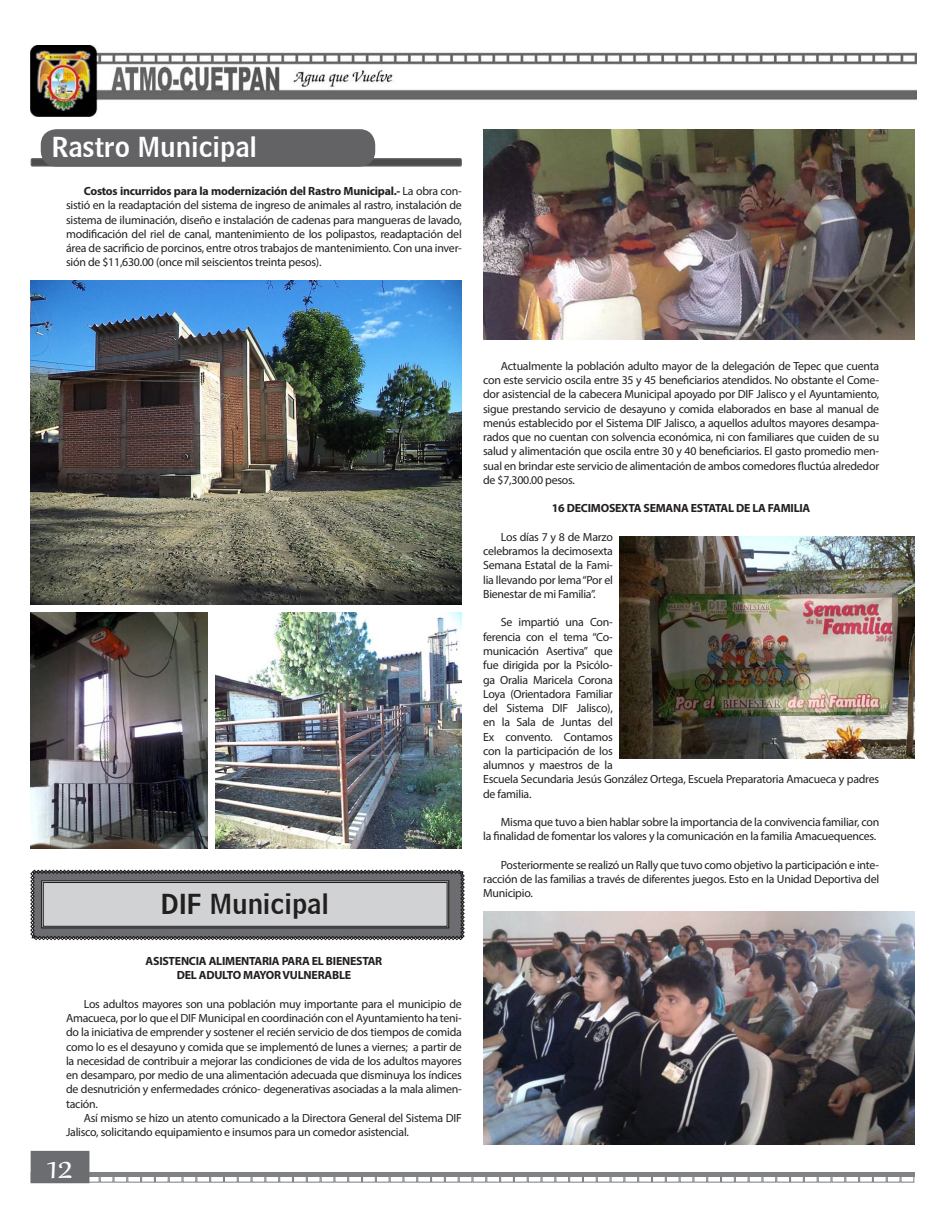
<style>
.page{position:relative;width:945px;height:1227px;background:#fff}
.page>*{position:absolute;margin:0;border:0;box-sizing:border-box;transform-origin:0 0}
.t1{font:45px "Gabriola";color:#fff}
.t2{font:27.5px "Bell Centennial BT Name And Number";color:#fff}
.t3{font:27.5px "Bell Centennial BT Name And Number";color:#231f20}
.t4{font:11.88px/14.2px "Myriad Pro";letter-spacing:-.02em;color:#231f20;text-align:justify}
.t5{font:700 11.88px/14.2px "Myriad Pro";letter-spacing:-.02em;color:#231f20;text-align:center}
.s1{font-weight:700}
</style>
<div class="page">
<hr style="left:31px;top:1172px;width:883px;height:4px;background:#808285">
<div style="left:196px;top:1171px;width:14px;height:11px;border:1px solid #808285"></div>
<div style="left:113px;top:1171px;width:14px;height:11px;border:1px solid #808285"></div>
<div style="left:279px;top:1171px;width:14px;height:11px;border:1px solid #808285"></div>
<div style="left:238px;top:1171px;width:14px;height:11px;border:1px solid #808285"></div>
<div style="left:155px;top:1171px;width:14px;height:11px;border:1px solid #808285"></div>
<div style="left:321px;top:1171px;width:13px;height:11px;border:1px solid #808285"></div>
<div style="left:210px;top:1171px;width:14px;height:11px;border:1px solid #808285"></div>
<div style="left:127px;top:1171px;width:14px;height:11px;border:1px solid #808285"></div>
<div style="left:293px;top:1171px;width:14px;height:11px;border:1px solid #808285"></div>
<div style="left:86px;top:1171px;width:14px;height:11px;border:1px solid #808285"></div>
<div style="left:252px;top:1171px;width:13px;height:11px;border:1px solid #808285"></div>
<div style="left:169px;top:1171px;width:14px;height:11px;border:1px solid #808285"></div>
<div style="left:334px;top:1171px;width:14px;height:11px;border:1px solid #808285"></div>
<div style="left:224px;top:1171px;width:14px;height:11px;border:1px solid #808285"></div>
<div style="left:141px;top:1171px;width:14px;height:11px;border:1px solid #808285"></div>
<div style="left:307px;top:1171px;width:14px;height:11px;border:1px solid #808285"></div>
<div style="left:100px;top:1171px;width:13px;height:11px;border:1px solid #808285"></div>
<div style="left:265px;top:1171px;width:14px;height:11px;border:1px solid #808285"></div>
<div style="left:183px;top:1171px;width:13px;height:11px;border:1px solid #808285"></div>
<div style="left:348px;top:1171px;width:14px;height:11px;border:1px solid #808285"></div>
<div style="left:362px;top:1171px;width:14px;height:11px;border:1px solid #808285"></div>
<div style="left:445px;top:1171px;width:14px;height:11px;border:1px solid #808285"></div>
<div style="left:403px;top:1171px;width:14px;height:11px;border:1px solid #808285"></div>
<div style="left:376px;top:1171px;width:14px;height:11px;border:1px solid #808285"></div>
<div style="left:459px;top:1171px;width:13px;height:11px;border:1px solid #808285"></div>
<div style="left:417px;top:1171px;width:14px;height:11px;border:1px solid #808285"></div>
<div style="left:390px;top:1171px;width:13px;height:11px;border:1px solid #808285"></div>
<div style="left:431px;top:1171px;width:14px;height:11px;border:1px solid #808285"></div>
<div style="left:528px;top:1171px;width:14px;height:11px;border:1px solid #808285"></div>
<div style="left:611px;top:1171px;width:13px;height:11px;border:1px solid #808285"></div>
<div style="left:569px;top:1171px;width:14px;height:11px;border:1px solid #808285"></div>
<div style="left:486px;top:1171px;width:14px;height:11px;border:1px solid #808285"></div>
<div style="left:652px;top:1171px;width:14px;height:11px;border:1px solid #808285"></div>
<div style="left:542px;top:1171px;width:13px;height:11px;border:1px solid #808285"></div>
<div style="left:624px;top:1171px;width:14px;height:11px;border:1px solid #808285"></div>
<div style="left:583px;top:1171px;width:14px;height:11px;border:1px solid #808285"></div>
<div style="left:500px;top:1171px;width:14px;height:11px;border:1px solid #808285"></div>
<div style="left:666px;top:1171px;width:14px;height:11px;border:1px solid #808285"></div>
<div style="left:555px;top:1171px;width:14px;height:11px;border:1px solid #808285"></div>
<div style="left:472px;top:1171px;width:14px;height:11px;border:1px solid #808285"></div>
<div style="left:638px;top:1171px;width:14px;height:11px;border:1px solid #808285"></div>
<div style="left:597px;top:1171px;width:14px;height:11px;border:1px solid #808285"></div>
<div style="left:514px;top:1171px;width:14px;height:11px;border:1px solid #808285"></div>
<div style="left:680px;top:1171px;width:13px;height:11px;border:1px solid #808285"></div>
<div style="left:749px;top:1171px;width:13px;height:11px;border:1px solid #808285"></div>
<div style="left:832px;top:1171px;width:13px;height:11px;border:1px solid #808285"></div>
<div style="left:790px;top:1171px;width:14px;height:11px;border:1px solid #808285"></div>
<div style="left:707px;top:1171px;width:14px;height:11px;border:1px solid #808285"></div>
<div style="left:873px;top:1171px;width:14px;height:11px;border:1px solid #808285"></div>
<div style="left:762px;top:1171px;width:14px;height:11px;border:1px solid #808285"></div>
<div style="left:845px;top:1171px;width:14px;height:11px;border:1px solid #808285"></div>
<div style="left:804px;top:1171px;width:14px;height:11px;border:1px solid #808285"></div>
<div style="left:721px;top:1171px;width:14px;height:11px;border:1px solid #808285"></div>
<div style="left:887px;top:1171px;width:14px;height:11px;border:1px solid #808285"></div>
<div style="left:776px;top:1171px;width:14px;height:11px;border:1px solid #808285"></div>
<div style="left:693px;top:1171px;width:14px;height:11px;border:1px solid #808285"></div>
<div style="left:859px;top:1171px;width:14px;height:11px;border:1px solid #808285"></div>
<div style="left:818px;top:1171px;width:14px;height:11px;border:1px solid #808285"></div>
<div style="left:735px;top:1171px;width:14px;height:11px;border:1px solid #808285"></div>
<div style="left:901px;top:1171px;width:13px;height:11px;border:1px solid #808285"></div>
<img style="left:31px;top:45px;width:885px;height:71px">
<div style="left:31px;top:1151px;width:58px;height:31px;background:#6c6d70"></div>
<div style="left:31px;top:1150px;width:58px;height:33px;border:1px solid #6c6d70"></div>
<div style="left:31px;top:159px;width:430px;height:7px;background:#4b4c4d"></div>
<div style="left:31px;top:158px;width:431px;height:9px;border:1px solid #636366"></div>
<div style="left:41px;top:130px;width:334px;height:36px;background:#636366;border-radius:15px"></div>
<div style="left:41px;top:129px;width:334px;height:38px;border:1px solid #636366;border-radius:15px"></div>
<img style="left:216px;top:612px;width:246px;height:236px">
<img style="left:31px;top:612px;width:177px;height:236px">
<img style="left:31px;top:280px;width:431px;height:324px">
<svg style="left:30px;top:869px;width:435px;height:70px;background:#a1a1a3"></svg>
<div style="left:43px;top:882px;width:405px;height:44px;border:1px solid #231f20"></div>
<img style="left:483px;top:129px;width:431px;height:210px">
<img style="left:620px;top:536px;width:294px;height:222px">
<img style="left:483px;top:911px;width:431px;height:233px">
<h2 class="t2" style="left:52px;top:129px;width:207px">Rastro Municipal</h2>
<p class="t4" style="left:66px;top:184px;width:397px;text-indent:18px"><span class="s1">Costos incurridos para la modernización del Rastro Municipal.-</span> La obra con&shy;sistió en la readaptación del sistema de ingreso de animales al rastro, instalación de sistema de iluminación, diseño e instalación de cadenas para mangueras de lavado, modificación del riel de canal, mantenimiento de los polipastos, readaptación del área de sacrificio de porcinos, entre otros trabajos de mantenimiento. Con una inver&shy;sión de $11,630.00 (once mil seiscientos treinta pesos).</p>
<h2 class="t3" style="left:161px;top:886px;width:170px">DIF Municipal</h2>
<p class="t5" style="left:146px;top:953px;width:238px">ASISTENCIA ALIMENTARIA PARA EL BIENESTAR<br>DEL ADULTO MAYOR VULNERABLE</p>
<p class="t4" style="left:66px;top:996px;width:397px;text-indent:18px">Los adultos mayores son una población muy importante para el municipio de Amacueca, por lo que el DIF Municipal en coordinación con el Ayuntamiento ha teni&shy;do la iniciativa de emprender y sostener el recién servicio de dos tiempos de comida como lo es el desayuno y comida que se implementó de lunes a viernes; a partir de la necesidad de contribuir a mejorar las condiciones de vida de los adultos mayores en desamparo, por medio de una alimentación adecuada que disminuya los índices de desnutrición y enfermedades crónico- degenerativas asociadas a la mala alimen&shy;tación.</p>
<p class="t4" style="left:66px;top:1110px;width:397px;text-indent:18px">Así mismo se hizo un atento comunicado a la Directora General del Sistema DIF<br>Jalisco, solicitando equipamiento e insumos para un comedor asistencial.</p>
<h1 class="t1" style="left:48px;top:1136px;width:27px">12</h1>
<p class="t4" style="left:483px;top:358px;width:398px;text-indent:18px">Actualmente la población adulto mayor de la delegación de Tepec que cuenta con este servicio oscila entre 35 y 45 beneficiarios atendidos. No obstante el Come&shy;dor asistencial de la cabecera Municipal apoyado por DIF Jalisco y el Ayuntamiento, sigue prestando servicio de desayuno y comida elaborados en base al manual de menús establecido por el Sistema DIF Jalisco, a aquellos adultos mayores desampa&shy;rados que no cuentan con solvencia económica, ni con familiares que cuiden de su salud y alimentación que oscila entre 30 y 40 beneficiarios. El gasto promedio men&shy;sual en brindar este servicio de alimentación de ambos comedores fluctúa alrededor de $7,300.00 pesos.</p>
<p class="t5" style="left:552px;top:501px;width:260px">16 DECIMOSEXTA SEMANA ESTATAL DE LA FAMILIA</p>
<p class="t4" style="left:483px;top:529px;width:131px;text-indent:18px">Los días 7 y 8 de Marzo celebramos la decimosexta Semana Estatal de la Fami&shy;lia llevando por lema “Por el Bienestar de mi Familia”.</p>
<p class="t4" style="left:483px;top:615px;width:398px;text-align:left;text-indent:18px">Se impartió una Con-<br>ferencia con el tema “Co-<br>municación Asertiva” que<br>fue dirigida por la Psicólo-<br>ga Oralia Maricela Corona<br>Loya (Orientadora Familiar<br>del Sistema DIF Jalisco),<br>en la Sala de Juntas del<br>Ex convento. Contamos<br>con la participación de los<br>alumnos y maestros de la<br>Escuela Secundaria Jesús González Ortega, Escuela Preparatoria Amacueca y padres de familia.</p>
<p class="t4" style="left:483px;top:814px;width:398px;text-align:right">Misma que tuvo a bien hablar sobre la importancia de la convivencia familiar, con<br>la finalidad de fomentar los valores y la comunicación en la familia Amacuequences.</p>
<p class="t4" style="left:483px;top:857px;width:398px;text-indent:18px">Posteriormente se realizó un Rally que tuvo como objetivo la participación e inte&shy;racción de las familias a través de diferentes juegos. Esto en la Unidad Deportiva del Municipio.</p>
</div>
